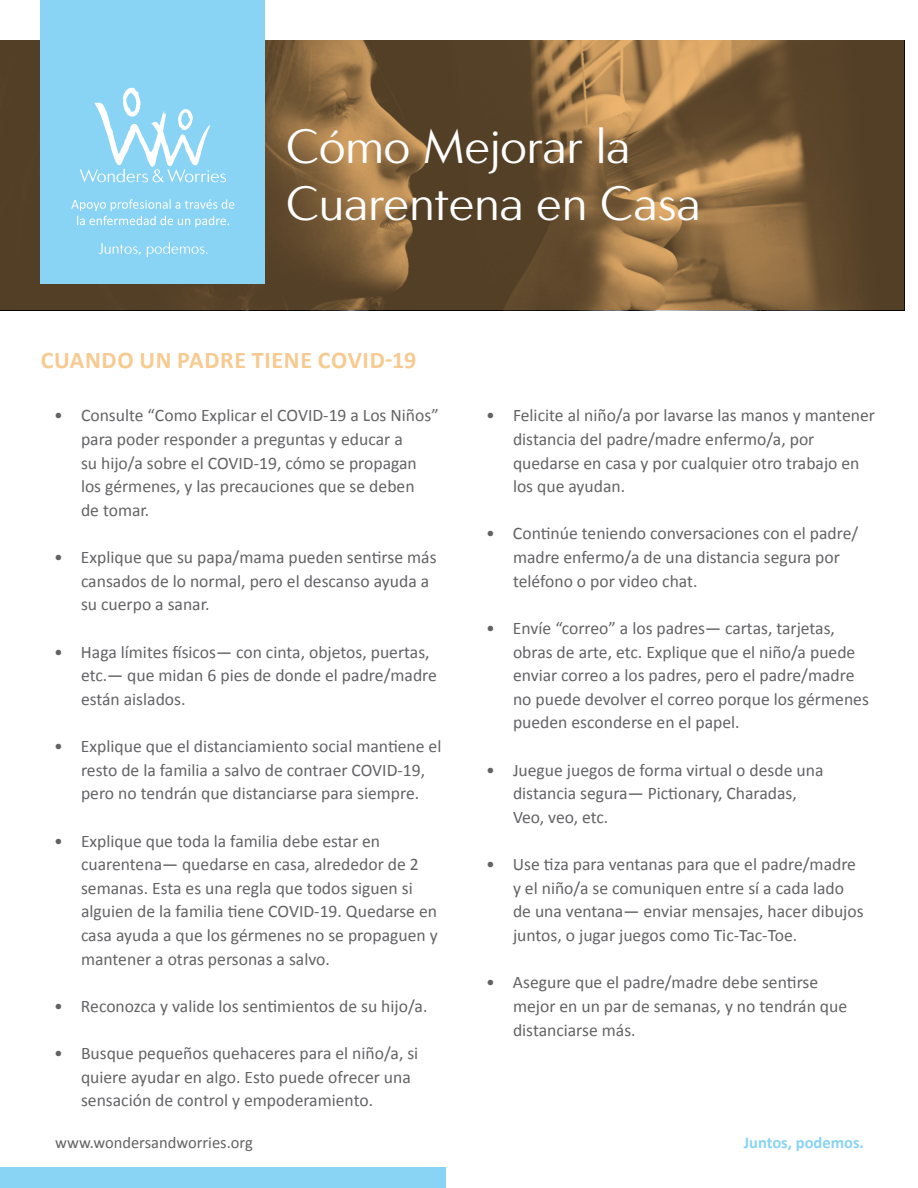
<style>
.page{position:relative;width:918px;height:1188px;background:#fff}
.page>*{position:absolute;margin:0;border:0;box-sizing:border-box;transform-origin:0 0}
.t1{font:48px "Carisma";color:#fff}
.t2{font:700 24px "Calibri";letter-spacing:.03em;color:#f7ca91}
.t3{font:17.7px/23.7px "Calibri";color:#636366}
.t4{font:16.5px "Calibri";color:#636366}
.t5{font:700 16.5px "Calibri";color:#89d3f4}
</style>
<div class="page">
<svg style="left:0;top:40px;width:904px;height:270px;background:#755936"></svg>
<div style="left:40px;top:0;width:225px;height:284px;background:#89d3f4"></div>
<div style="left:0;top:1168px;width:446px;height:20px;background:#89d3f4"></div>
<svg style="left:80px;top:87px;width:146px;height:96px"></svg>
<svg style="left:71px;top:199px;width:163px;height:28px"></svg>
<svg style="left:98px;top:243px;width:43px;height:12px"></svg>
<svg style="left:147px;top:242px;width:60px;height:15px"></svg>
<p class="t1" style="left:286px;top:119px;width:346px">Cómo Mejorar la</p>
<p class="t1" style="left:286px;top:176px;width:416px">Cuarentena en Casa</p>
<p class="t2" style="left:41px;top:345px;width:377px">CUANDO UN PADRE TIENE COVID-19</p>
<p class="t3" style="left:81px;top:404px;width:359px;text-indent:-27px">• Consulte “Como Explicar el COVID-19 a Los Niños” para poder responder a preguntas y educar a<br>su hijo/a sobre el COVID-19, cómo se propagan los gérmenes, y las precauciones que se deben<br>de tomar.</p>
<p class="t3" style="left:81px;top:545px;width:357px;text-indent:-27px">• Explique que su papa/mama pueden sentirse más cansados de lo normal, pero el descanso ayuda a su cuerpo a sanar.</p>
<p class="t3" style="left:81px;top:640px;width:357px;text-indent:-27px">• Haga límites físicos— con cinta, objetos, puertas, etc.— que midan 6 pies de donde el padre/madre están aislados.</p>
<p class="t3" style="left:81px;top:734px;width:362px;text-indent:-27px">• Explique que el distanciamiento social mantiene el resto de la familia a salvo de contraer COVID-19, pero no tendrán que distanciarse para siempre.</p>
<p class="t3" style="left:81px;top:829px;width:358px;text-indent:-27px">• Explique que toda la familia debe estar en cuarentena— quedarse en casa, alrededor de 2 semanas. Esta es una regla que todos siguen si alguien de la familia tiene COVID-19. Quedarse en casa ayuda a que los gérmenes no se propaguen y mantener a otras personas a salvo.</p>
<p class="t3" style="left:54px;top:994px;width:375px">• Reconozca y valide los sentimientos de su hijo/a.</p>
<p class="t3" style="left:81px;top:1042px;width:339px;text-indent:-27px">• Busque pequeños quehaceres para el niño/a, si quiere ayudar en algo. Esto puede ofrecer una sensación de control y empoderamiento.</p>
<p class="t4" style="left:55px;top:1132px;width:199px">www.wondersandworries.org</p>
<p class="t3" style="left:513px;top:404px;width:363px;text-indent:-27px">• Felicite al niño/a por lavarse las manos y mantener distancia del padre/madre enfermo/a, por quedarse en casa y por cualquier otro trabajo en los que ayudan.</p>
<p class="t3" style="left:513px;top:522px;width:347px;text-indent:-27px">• Continúe teniendo conversaciones con el padre/ madre enfermo/a de una distancia segura por teléfono o por video chat.</p>
<p class="t3" style="left:513px;top:616px;width:357px;text-indent:-27px">• Envíe “correo” a los padres— cartas, tarjetas, obras de arte, etc. Explique que el niño/a puede enviar correo a los padres, pero el padre/madre no puede devolver el correo porque los gérmenes pueden esconderse en el papel.</p>
<p class="t3" style="left:513px;top:758px;width:312px;text-indent:-27px">• Juegue juegos de forma virtual o desde una distancia segura— Pictionary, Charadas,<br>Veo, veo, etc.</p>
<p class="t3" style="left:513px;top:853px;width:352px;text-indent:-27px">• Use tiza para ventanas para que el padre/madre y el niño/a se comuniquen entre sí a cada lado de una ventana— enviar mensajes, hacer dibujos juntos, o jugar juegos como Tic-Tac-Toe.</p>
<p class="t3" style="left:513px;top:971px;width:336px;text-indent:-27px">• Asegure que el padre/madre debe sentirse mejor en un par de semanas, y no tendrán que distanciarse más.</p>
<p class="t5" style="left:744px;top:1131px;width:122px">Juntos, podemos.</p>
</div>
